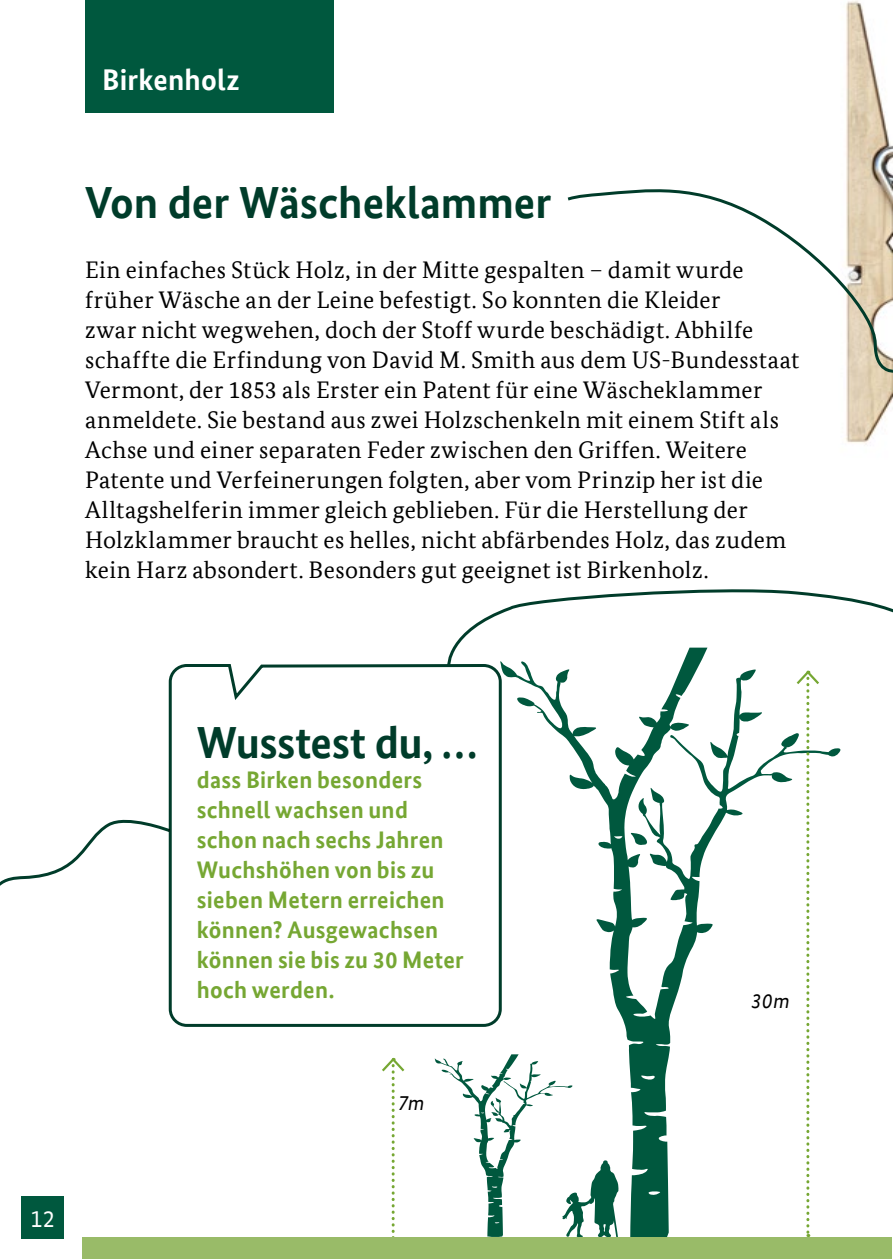
<style>
.page{position:relative;width:893px;height:1259px;background:#fff}
.page>*{position:absolute;margin:0;border:0;box-sizing:border-box;transform-origin:0 0}
.H3_Wusstest_du{font:700 45px "Bundes Sans Office";color:#003c2a}
.t1{font:700 30px "Bundes Sans Office";letter-spacing:.01em;color:#fff}
.p_Fließtext{font:24px/30px "Bundes Serif Office";letter-spacing:.015em;color:#000}
.p_Wussest_du_FLieß{font:700 24px/30px "Bundes Sans Office";letter-spacing:.01em;color:#76a733}
.t2{font:24px "Bundes Sans Office";color:#fff}
.t3{font:italic 21px "Bundes Sans Office";color:#000}
</style>
<div class="page">
<div style="left:83px;top:1237px;width:809px;height:22px;background:#99bb68"></div>
<img style="left:382px;top:772px;width:429px;height:465px">
<div style="left:85px;top:0;width:249px;height:112px;background:#00583e"></div>
<svg style="left:447px;top:589px;width:446px;height:183px"></svg>
<svg style="left:168px;top:662px;width:335px;height:366px"></svg>
<svg style="left:0;top:814px;width:173px;height:75px"></svg>
<img style="left:845px;top:0;width:47px;height:445px">
<svg style="left:567px;top:183px;width:326px;height:191px"></svg>
<div style="left:21px;top:1196px;width:43px;height:43px;background:#00583e"></div>
<p class="t1" style="left:102px;top:63px;width:139px">Birkenholz</p>
<h3 class="H3_Wusstest_du" style="left:85px;top:176px;width:468px">Von der Wäscheklammer</h3>
<p class="p_Fließtext" style="left:85px;top:255px;width:716px">Ein einfaches Stück Holz, in der Mitte gespalten – damit wurde früher Wäsche an der Leine befestigt. So konnten die Kleider<br>zwar nicht wegwehen, doch der Stoff wurde beschädigt. Abhilfe schaffte die Erfindung von David M. Smith aus dem US-Bundesstaat Vermont, der 1853 als Erster ein Patent für eine Wäscheklammer anmeldete. Sie bestand aus zwei Holzschenkeln mit einem Stift als Achse und einer separaten Feder zwischen den Griffen. Weitere Patente und Verfeinerungen folgten, aber vom Prinzip her ist die Alltagshelferin immer gleich geblieben. Für die Herstellung der Holzklammer braucht es helles, nicht abfärbendes Holz, das zudem kein Harz absondert. Besonders gut geeignet ist Birkenholz.</p>
<p class="t2" style="left:30px;top:1205px;width:26px">12</p>
<h3 class="H3_Wusstest_du" style="left:197px;top:716px;width:282px">Wusstest du, …</h3>
<p class="p_Wussest_du_FLieß" style="left:197px;top:765px;width:268px">dass Birken besonders schnell wachsen und schon nach sechs Jahren<br>Wuchshöhen von bis zu sieben Metern erreichen können? Ausgewachsen können sie bis zu 30 Meter hoch werden.</p>
<p class="t3" style="left:398px;top:1091px;width:28px">7m</p>
<p class="t3" style="left:751px;top:988px;width:40px">30m</p>
</div>
